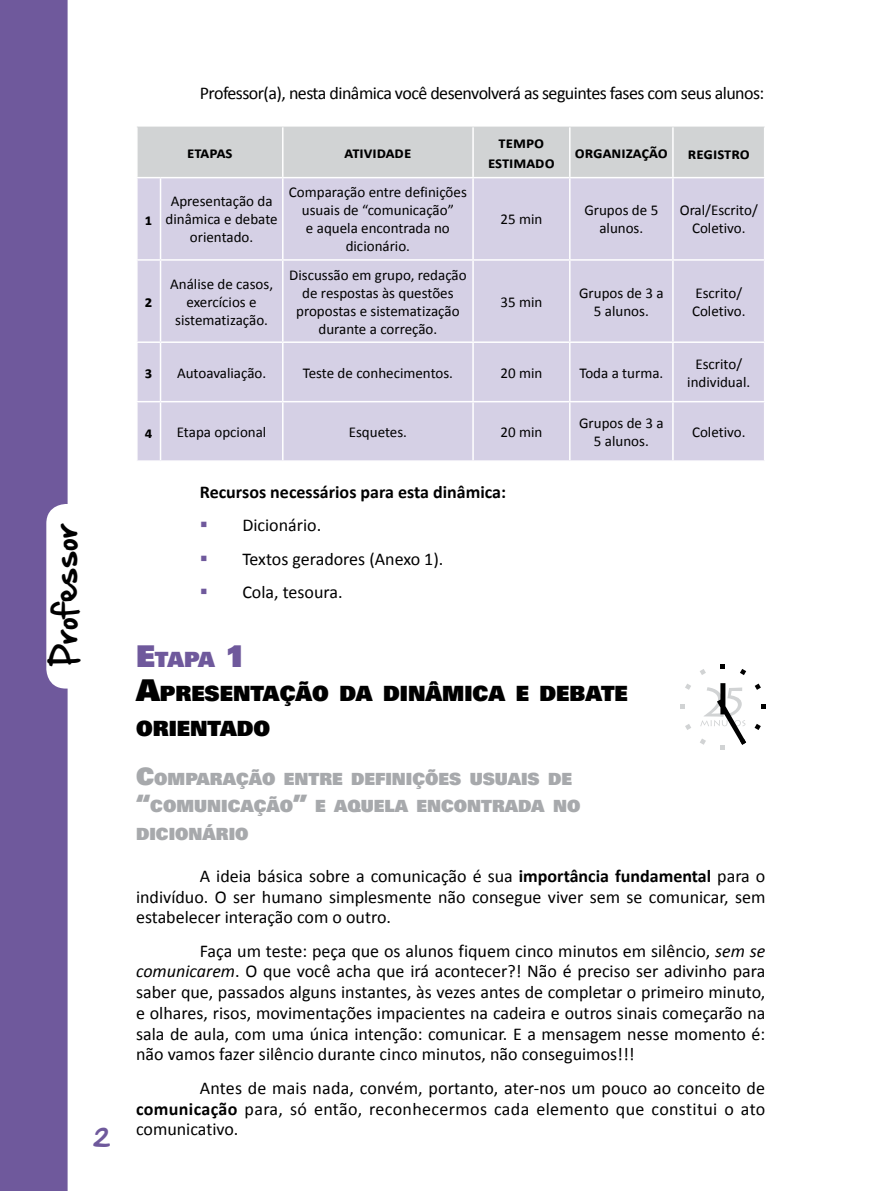
<style>
.page{position:relative;width:893px;height:1191px;background:#fff}
.page>*{position:absolute;margin:0;border:0;box-sizing:border-box;transform-origin:0 0}
.t1{font:30px "Hand Of Sean";color:#000}
.t2{font:24px "Hand Of Sean";color:#6f599c}
.t3{font:900 21px/34.5px "Univers";color:#000}
.t4{font:18px/20.7px "Calibri";color:#000;text-align:justify}
.t5{font:18px "Calibri";letter-spacing:-.03em;color:#000}
.t6{font:700 18px "Calibri";color:#000}
.t7{font:900 16.8px/27.6px "Univers";color:#a7a9ac}
.t8{font:700 16.5px "Calibri";color:#000}
.t9{font:15px/18px "Calibri";color:#000;text-align:center}
.s1{font-size:30px;color:#6f599c}
.s2{color:#6f599c}
.s3{font-size:30px}
.s4{font-size:24px}
.s5{font-weight:700}
.s6{font-style:italic}
</style>
<div class="page">
<div style="left:0;top:0;width:68px;height:1191px;background:#6f599c"></div>
<div style="left:138px;top:178px;width:626px;height:282px;background:#d5d0e5"></div>
<div style="left:137px;top:127px;width:627px;height:50px;background:#d1d3d4"></div>
<hr style="left:160px;top:178px;width:1px;height:81px;background:#fff">
<hr style="left:282px;top:178px;width:2px;height:81px;background:#fff">
<hr style="left:472px;top:178px;width:2px;height:81px;background:#fff">
<hr style="left:136px;top:259px;width:25px;height:2px;background:#fff">
<hr style="left:161px;top:259px;width:122px;height:2px;background:#fff">
<hr style="left:160px;top:261px;width:1px;height:80px;background:#fff">
<hr style="left:283px;top:259px;width:190px;height:2px;background:#fff">
<hr style="left:282px;top:261px;width:2px;height:80px;background:#fff">
<hr style="left:473px;top:259px;width:97px;height:2px;background:#fff">
<hr style="left:472px;top:261px;width:2px;height:80px;background:#fff">
<hr style="left:136px;top:341px;width:25px;height:2px;background:#fff">
<hr style="left:161px;top:341px;width:122px;height:2px;background:#fff">
<hr style="left:160px;top:343px;width:1px;height:58px;background:#fff">
<hr style="left:283px;top:341px;width:190px;height:2px;background:#fff">
<hr style="left:282px;top:343px;width:2px;height:58px;background:#fff">
<hr style="left:473px;top:341px;width:97px;height:2px;background:#fff">
<hr style="left:472px;top:343px;width:2px;height:58px;background:#fff">
<svg style="left:138px;top:401px;width:23px;height:1px"></svg>
<hr style="left:161px;top:401px;width:122px;height:1px;background:#fff">
<hr style="left:160px;top:402px;width:1px;height:58px;background:#fff">
<hr style="left:283px;top:401px;width:190px;height:1px;background:#fff">
<hr style="left:282px;top:402px;width:2px;height:58px;background:#fff">
<hr style="left:473px;top:401px;width:97px;height:1px;background:#fff">
<hr style="left:472px;top:402px;width:2px;height:58px;background:#fff">
<hr style="left:569px;top:127px;width:2px;height:50px;background:#fff">
<hr style="left:672px;top:127px;width:2px;height:50px;background:#fff">
<hr style="left:569px;top:178px;width:2px;height:81px;background:#fff">
<hr style="left:672px;top:178px;width:2px;height:81px;background:#fff">
<hr style="left:570px;top:259px;width:103px;height:2px;background:#fff">
<hr style="left:569px;top:261px;width:2px;height:80px;background:#fff">
<hr style="left:673px;top:259px;width:92px;height:2px;background:#fff">
<hr style="left:672px;top:261px;width:2px;height:80px;background:#fff">
<hr style="left:570px;top:341px;width:103px;height:2px;background:#fff">
<hr style="left:569px;top:343px;width:2px;height:58px;background:#fff">
<hr style="left:673px;top:341px;width:92px;height:2px;background:#fff">
<hr style="left:672px;top:343px;width:2px;height:58px;background:#fff">
<hr style="left:570px;top:401px;width:103px;height:1px;background:#fff">
<hr style="left:569px;top:402px;width:2px;height:58px;background:#fff">
<hr style="left:673px;top:401px;width:92px;height:1px;background:#fff">
<hr style="left:672px;top:402px;width:2px;height:58px;background:#fff">
<svg style="left:721px;top:664px;width:4px;height:5px"></svg>
<svg style="left:680px;top:704px;width:5px;height:5px"></svg>
<svg style="left:685px;top:684px;width:6px;height:6px"></svg>
<svg style="left:685px;top:724px;width:6px;height:6px"></svg>
<svg style="left:700px;top:669px;width:6px;height:6px"></svg>
<svg style="left:740px;top:669px;width:6px;height:6px"></svg>
<svg style="left:700px;top:683px;width:46px;height:66px"></svg>
<svg style="left:754px;top:724px;width:7px;height:6px"></svg>
<svg style="left:755px;top:683px;width:6px;height:7px"></svg>
<svg style="left:761px;top:704px;width:4px;height:5px"></svg>
<h1 class="t1" style="left:38px;top:667px;width:145px;rotate:-90deg">Professor</h1>
<h2 class="t2" style="left:93px;top:1115px;width:19px">2</h2>
<p class="t5" style="left:200px;top:81px;width:566px">Professor(a), nesta dinâmica você desenvolverá as seguintes fases com seus alunos:</p>
<p class="t8" style="left:145px;top:209px;width:9px">1</p>
<p class="t8" style="left:145px;top:291px;width:9px">2</p>
<p class="t8" style="left:187px;top:142px;width:47px">ETAPAS</p>
<p class="t8" style="left:344px;top:142px;width:37px">Atividade</p>
<p class="t9" style="left:166px;top:192px;width:114px">Apresentação da dinâmica e debate orientado.</p>
<p class="t9" style="left:289px;top:183px;width:179px">Comparação entre definições usuais de “comunicação”<br>e aquela encontrada no dicionário.</p>
<p class="t9" style="left:170px;top:275px;width:104px">Análise de casos, exercícios e sistematização.</p>
<p class="t9" style="left:289px;top:266px;width:179px">Discussão em grupo, redação de respostas às questões propostas e sistematização durante a correção.</p>
<p class="t8" style="left:499px;top:132px;width:10px">Temp</p>
<p class="t8" style="left:534px;top:132px;width:11px">o</p>
<p class="t8" style="left:488px;top:152px;width:31px">Estimad</p>
<p class="t8" style="left:545px;top:152px;width:11px">o</p>
<p class="t8" style="left:575px;top:142px;width:176px">organização Registro</p>
<p class="t9" style="left:500px;top:210px;width:43px">25 min</p>
<p class="t9" style="left:584px;top:201px;width:75px">Grupos de 5 alunos.</p>
<p class="t9" style="left:680px;top:201px;width:80px">Oral/Escrito/<br>Coletivo.</p>
<p class="t9" style="left:500px;top:293px;width:43px">35 min</p>
<p class="t9" style="left:579px;top:284px;width:86px">Grupos de 3 a<br>5 alunos.</p>
<p class="t9" style="left:692px;top:284px;width:55px;text-align:left">Escrito/<br>Coletivo.</p>
<p class="t8" style="left:145px;top:362px;width:9px">3</p>
<p class="t9" style="left:177px;top:364px;width:91px">Autoavaliação.</p>
<p class="t9" style="left:303px;top:364px;width:152px">Teste de conhecimentos.</p>
<p class="t9" style="left:500px;top:364px;width:43px">20 min</p>
<p class="t9" style="left:579px;top:364px;width:85px">Toda a turma.</p>
<p class="t9" style="left:687px;top:355px;width:64px">Escrito/ individual.</p>
<p class="t8" style="left:145px;top:421px;width:9px">4</p>
<p class="t9" style="left:177px;top:423px;width:91px">Etapa opcional</p>
<p class="t9" style="left:349px;top:423px;width:60px">Esquetes.</p>
<p class="t9" style="left:500px;top:423px;width:43px">20 min</p>
<p class="t9" style="left:579px;top:414px;width:86px">Grupos de 3 a<br>5 alunos.</p>
<p class="t9" style="left:692px;top:423px;width:55px">Coletivo.</p>
<p class="t6" style="left:200px;top:480px;width:308px">Recursos necessários para esta dinâmica:</p>
<p class="t4" style="left:242px;top:508px;width:203px;line-height:33.5px;text-align:left">Dicionário.<br>Textos geradores (Anexo 1).<br>Cola, tesoura.</p>
<p class="t3" style="left:136px;top:641px;width:492px"><span class="s1">E</span><span class="s2">TAPA</span> <span class="s1">1<br></span><span class="s3">A</span>PRESENTAÇÃO DA DINÂMICA E DEBATE<br>ORIENTADO</p>
<p class="t7" style="left:136px;top:764px;width:446px"><span class="s4">C</span>OMPARAÇÃO ENTRE DEFINIÇÕES USUAIS DE <span class="s4">“</span>COMUNICAÇÃO<span class="s4">”</span> E AQUELA ENCONTRADA NO<br>DICIONÁRIO</p>
<p class="t4" style="left:136px;top:865px;width:631px;text-indent:64px">A ideia básica sobre a comunicação é sua <span class="s5">importância fundamental</span> para o indivíduo. O ser humano simplesmente não consegue viver sem se comunicar, sem estabelecer interação com o outro.</p>
<p class="t4" style="left:136px;top:940px;width:631px;text-indent:64px">Faça um teste: peça que os alunos fiquem cinco minutos em silêncio, <span class="s6">sem se comunicarem</span>. O que você acha que irá acontecer?! Não é preciso ser adivinho para saber que, passados alguns instantes, às vezes antes de completar o primeiro minuto, e olhares, risos, movimentações impacientes na cadeira e outros sinais começarão na sala de aula, com uma única intenção: comunicar. E a mensagem nesse momento é: não vamos fazer silêncio durante cinco minutos, não conseguimos!!!</p>
<p class="t4" style="left:136px;top:1077px;width:631px;text-indent:64px">Antes de mais nada, convém, portanto, ater-nos um pouco ao conceito de <span class="s5">comunicação</span> para, só então, reconhecermos cada elemento que constitui o ato comunicativo.</p>
</div>
